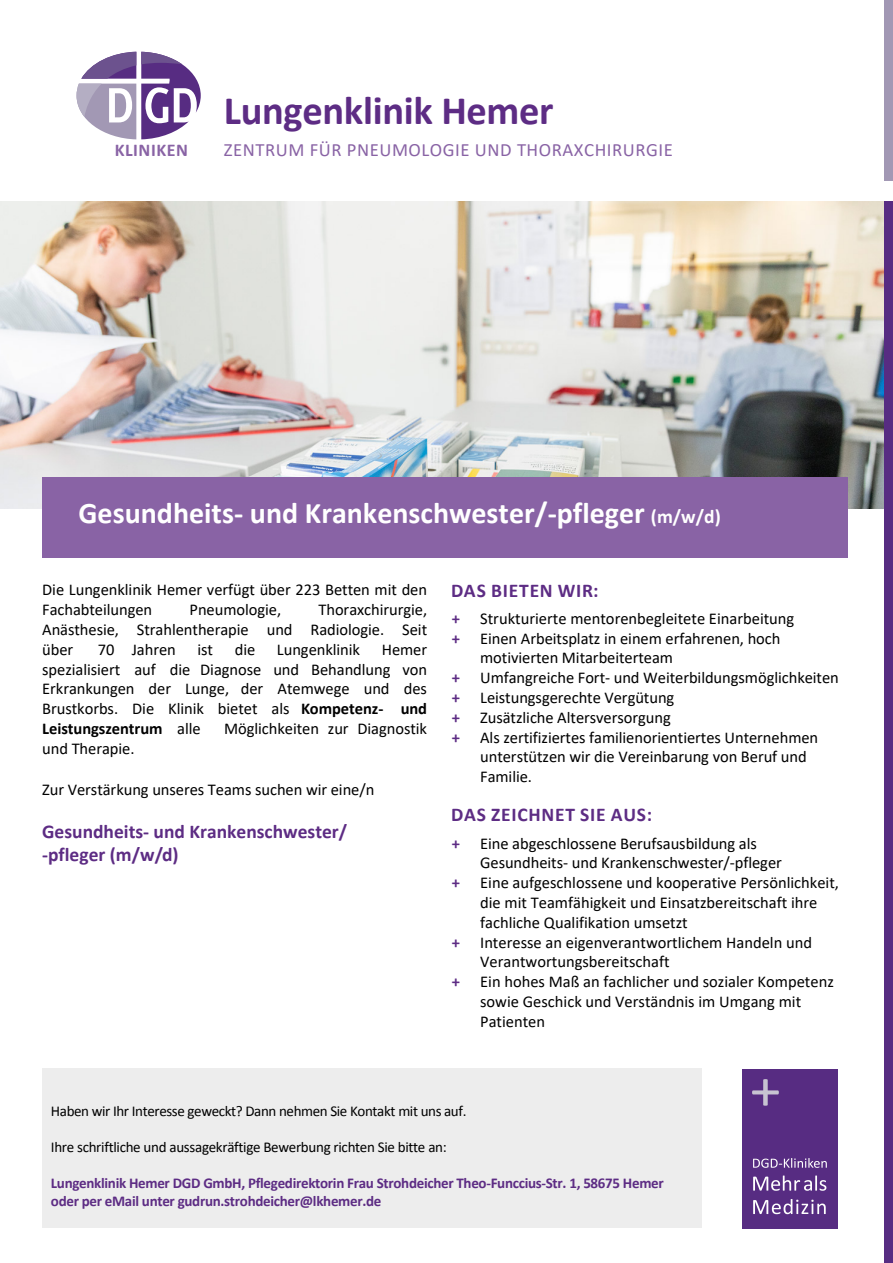
<style>
.page{position:relative;width:893px;height:1263px;background:#fff}
.page>*{position:absolute;margin:0;border:0;box-sizing:border-box;transform-origin:0 0}
.t1{font:700 40.5px "Calibri";letter-spacing:-.01em;color:#5d2c84}
.t2{font:700 30px "Calibri";color:#fff}
.t3{font:700 19.5px/23.4px "Calibri";color:#5d2c84}
.t4{font:700 19.5px "Calibri";letter-spacing:.04em;color:#5d2c84}
.t5{font:700 19.5px "Calibri";letter-spacing:.035em;color:#5d2c84}
.t6{font:18.75px "Calibri";letter-spacing:.03em;color:#8963a5}
.t7{font:700 18px "Calibri";letter-spacing:.03em;color:#8963a5}
.t8{font:16.5px/19.8px "Calibri";letter-spacing:-.005em;color:#000;text-align:justify}
.t9{font:700 15px/18px "Calibri";letter-spacing:-.02em;color:#5d2c84}
.t10{font:15px "Calibri";letter-spacing:-.02em;color:#000}
.s1{font-size:19.5px}
.s2{font-weight:700}
.s3{font-weight:700;color:#5d2c84}
</style>
<div class="page">
<img style="left:0;top:202px;width:884px;height:306px">
<svg style="left:77px;top:52px;width:124px;height:87px"></svg>
<div style="left:884px;top:202px;width:9px;height:1061px;background:#572c82"></div>
<div style="left:884px;top:0;width:9px;height:181px;background:#a298b4"></div>
<div style="left:43px;top:477px;width:805px;height:81px;background:#8963a5"></div>
<div style="left:42px;top:1068px;width:660px;height:159px;background:#ededed"></div>
<div style="left:742px;top:1069px;width:96px;height:160px;background:#572c82"></div>
<svg style="left:752px;top:1079px;width:27px;height:27px"></svg>
<svg style="left:753px;top:1199px;width:73px;height:15px"></svg>
<svg style="left:753px;top:1175px;width:73px;height:16px"></svg>
<svg style="left:753px;top:1158px;width:74px;height:10px"></svg>
<p class="t7" style="left:115px;top:137px;width:75px">KLINIKEN</p>
<h1 class="t1" style="left:224px;top:82px;width:331px">Lungenklinik Hemer</h1>
<p class="t6" style="left:224px;top:137px;width:450px">ZENTRUM FÜR PNEUMOLOGIE UND THORAXCHIRURGIE</p>
<h2 class="t2" style="left:79px;top:492px;width:644px">Gesundheits- und Krankenschwester/-pfleger <span class="s1">(m/w/d)</span></h2>
<p class="t8" style="left:42px;top:579px;width:386px">Die Lungenklinik Hemer verfügt über 223 Betten mit den<br>Fachabteilungen</p>
<p class="t8" style="left:42px;top:599px;width:386px;text-indent:276px">Thoraxchirurgie, Anästhesie, Strahlentherapie und Radiologie. Seit über</p>
<p class="t8" style="left:190px;top:599px;width:93px">Pneumologie,</p>
<p class="t8" style="left:98px;top:639px;width:79px">70 Jahren</p>
<p class="t8" style="left:197px;top:639px;width:17px">ist</p>
<p class="t8" style="left:235px;top:639px;width:22px">die</p>
<p class="t8" style="left:277px;top:639px;width:85px">Lungenklinik</p>
<p class="t8" style="left:42px;top:639px;width:386px;text-indent:340px">Hemer spezialisiert auf die Diagnose und Behandlung von Erkrankungen der Lunge, der Atemwege und des Brustkorbs. Die Klinik bietet als <span class="s2">Kompetenz- und Leistungszentrum</span> alle</p>
<p class="t8" style="left:224px;top:718px;width:204px">Möglichkeiten zur Diagnostik</p>
<p class="t8" style="left:42px;top:738px;width:94px">und Therapie.</p>
<p class="t8" style="left:42px;top:779px;width:334px">Zur Verstärkung unseres Teams suchen wir eine/n</p>
<p class="t3" style="left:42px;top:819px;width:306px">Gesundheits- und Krankenschwester/ -pfleger (m/w/d)</p>
<p class="t5" style="left:451px;top:578px;width:149px">DAS BIETEN WIR:</p>
<p class="t8" style="left:452px;top:608px;width:344px"><span class="s3">+</span> Strukturierte mentorenbegleitete Einarbeitung</p>
<p class="t8" style="left:452px;top:628px;width:330px"><span class="s3">+</span> Einen Arbeitsplatz in einem erfahrenen, hoch</p>
<p class="t8" style="left:480px;top:648px;width:194px">motivierten Mitarbeiterteam</p>
<p class="t8" style="left:452px;top:667px;width:389px"><span class="s3">+</span> Umfangreiche Fort- und Weiterbildungsmöglichkeiten</p>
<p class="t8" style="left:452px;top:687px;width:224px"><span class="s3">+</span> Leistungsgerechte Vergütung</p>
<p class="t8" style="left:452px;top:707px;width:221px"><span class="s3">+</span> Zusätzliche Altersversorgung</p>
<p class="t8" style="left:452px;top:727px;width:368px"><span class="s3">+</span> Als zertifiziertes familienorientiertes Unternehmen</p>
<p class="t8" style="left:480px;top:747px;width:328px">unterstützen wir die Vereinbarung von Beruf und</p>
<p class="t8" style="left:480px;top:766px;width:53px">Familie.</p>
<p class="t4" style="left:451px;top:802px;width:203px">DAS ZEICHNET SIE AUS:</p>
<p class="t8" style="left:452px;top:833px;width:307px"><span class="s3">+</span> Eine abgeschlossene Berufsausbildung als</p>
<p class="t8" style="left:480px;top:853px;width:303px">Gesundheits- und Krankenschwester/-pfleger</p>
<p class="t8" style="left:452px;top:872px;width:389px"><span class="s3">+</span> Eine aufgeschlossene und kooperative Persönlichkeit,</p>
<p class="t8" style="left:480px;top:892px;width:339px">die mit Teamfähigkeit und Einsatzbereitschaft ihre</p>
<p class="t8" style="left:480px;top:912px;width:209px">fachliche Qualifikation umsetzt</p>
<p class="t8" style="left:452px;top:932px;width:362px"><span class="s3">+</span> Interesse an eigenverantwortlichem Handeln und</p>
<p class="t8" style="left:480px;top:952px;width:191px">Verantwortungsbereitschaft</p>
<p class="t8" style="left:452px;top:971px;width:384px"><span class="s3">+</span> Ein hohes Maß an fachlicher und sozialer Kompetenz</p>
<p class="t8" style="left:480px;top:991px;width:323px">sowie Geschick und Verständnis im Umgang mit</p>
<p class="t8" style="left:480px;top:1011px;width:67px">Patienten</p>
<p class="t10" style="left:51px;top:1101px;width:417px">Haben wir Ihr Interesse geweckt? Dann nehmen Sie Kontakt mit uns auf.</p>
<p class="t10" style="left:51px;top:1136px;width:397px">Ihre schriftliche und aussagekräftige Bewerbung richten Sie bitte an:</p>
<p class="t9" style="left:51px;top:1174px;width:614px">Lungenklinik Hemer DGD GmbH, Pflegedirektorin Frau Strohdeicher Theo-Funccius-Str. 1, 58675 Hemer oder per eMail unter gudrun.strohdeicher@lkhemer.de</p>
</div>
